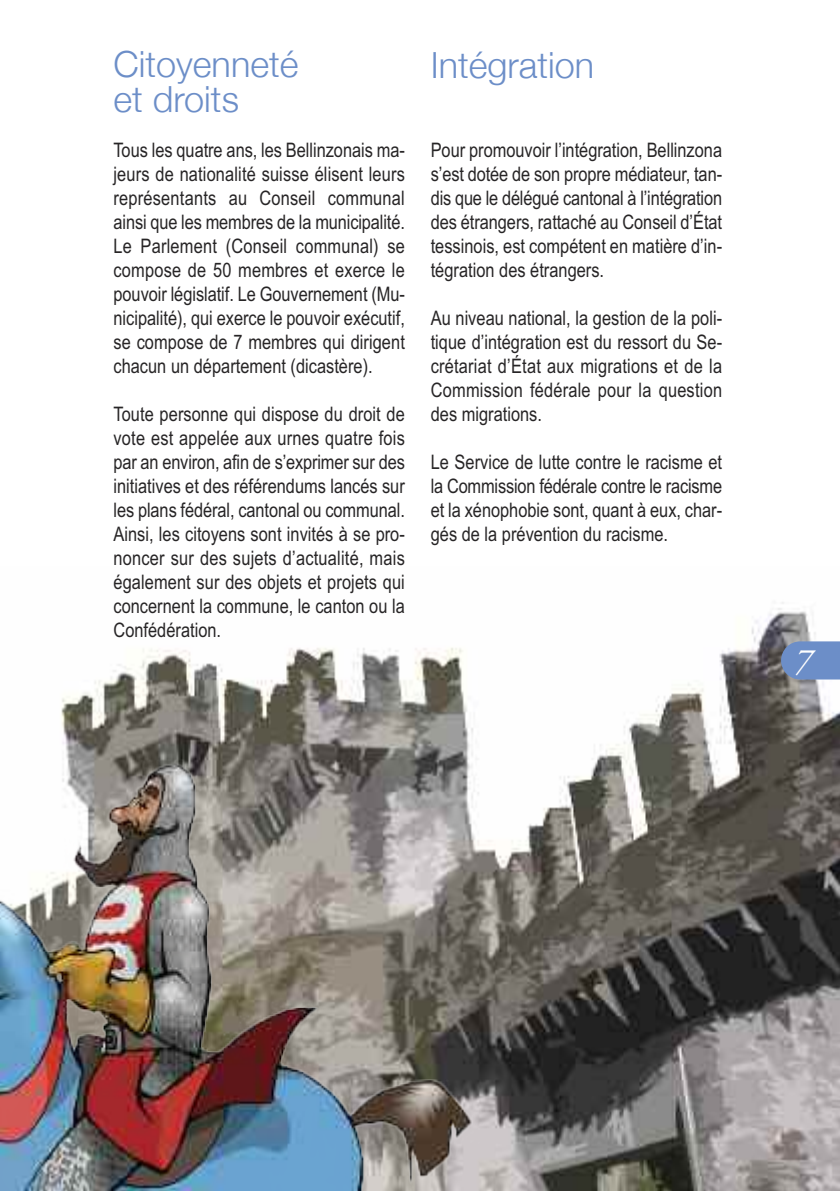
<style>
.page{position:relative;width:840px;height:1191px;background:#fff}
.page>*{position:absolute;margin:0;border:0;box-sizing:border-box;transform-origin:0 0}
.t1{font:300 36px/35.2px "Helvetica Neue";color:#6c8ec8}
.t2{font:italic 36px "Adobe Garamond Pro";color:#fff}
.t3{font:20px/24px "Arial Narrow";color:#272526;text-align:justify}
</style>
<div class="page">
<img style="left:61px;top:602px;width:778px;height:589px">
<svg style="left:780px;top:641px;width:59px;height:38px;background:#6d8bc0"></svg>
<img style="left:0;top:741px;width:487px;height:450px">
<h1 class="t1" style="left:113px;top:46px;width:186px">Citoyenneté et droits</h1>
<p class="t3" style="left:113px;top:138px;width:293px">Tous les quatre ans, les Bellinzonais ma&shy;jeurs de nationalité suisse élisent leurs représentants au Conseil communal ainsi que les membres de la municipalité.<br>Le Parlement (Conseil communal) se compose de 50 membres et exerce le pouvoir législatif. Le Gouvernement (Mu&shy;nicipalité), qui exerce le pouvoir exécutif, se compose de 7 membres qui dirigent chacun un département (dicastère).</p>
<p class="t3" style="left:113px;top:402px;width:293px">Toute personne qui dispose du droit de vote est appelée aux urnes quatre fois par an environ, afin de s’exprimer sur des initiatives et des référendums lancés sur les plans fédéral, cantonal ou communal.<br>Ainsi, les citoyens sont invités à se pro&shy;noncer sur des sujets d’actualité, mais également sur des objets et projets qui concernent la commune, le canton ou la Confédération.</p>
<h1 class="t1" style="left:430px;top:47px;width:165px">Intégration</h1>
<p class="t3" style="left:430px;top:138px;width:293px">Pour promouvoir l’intégration, Bellinzona s’est dotée de son propre médiateur, tan&shy;dis que le délégué cantonal à l’intégration des étrangers, rattaché au Conseil d’État tessinois, est compétent en matière d’in&shy;tégration des étrangers.</p>
<p class="t3" style="left:430px;top:306px;width:293px">Au niveau national, la gestion de la poli&shy;tique d’intégration est du ressort du Se&shy;crétariat d’État aux migrations et de la Commission fédérale pour la question des migrations.</p>
<p class="t3" style="left:430px;top:450px;width:293px">Le Service de lutte contre le racisme et la Commission fédérale contre le racisme et la xénophobie sont, quant à eux, char&shy;gés de la prévention du racisme.</p>
<h1 class="t2" style="left:793px;top:647px;width:19px">7</h1>
</div>
